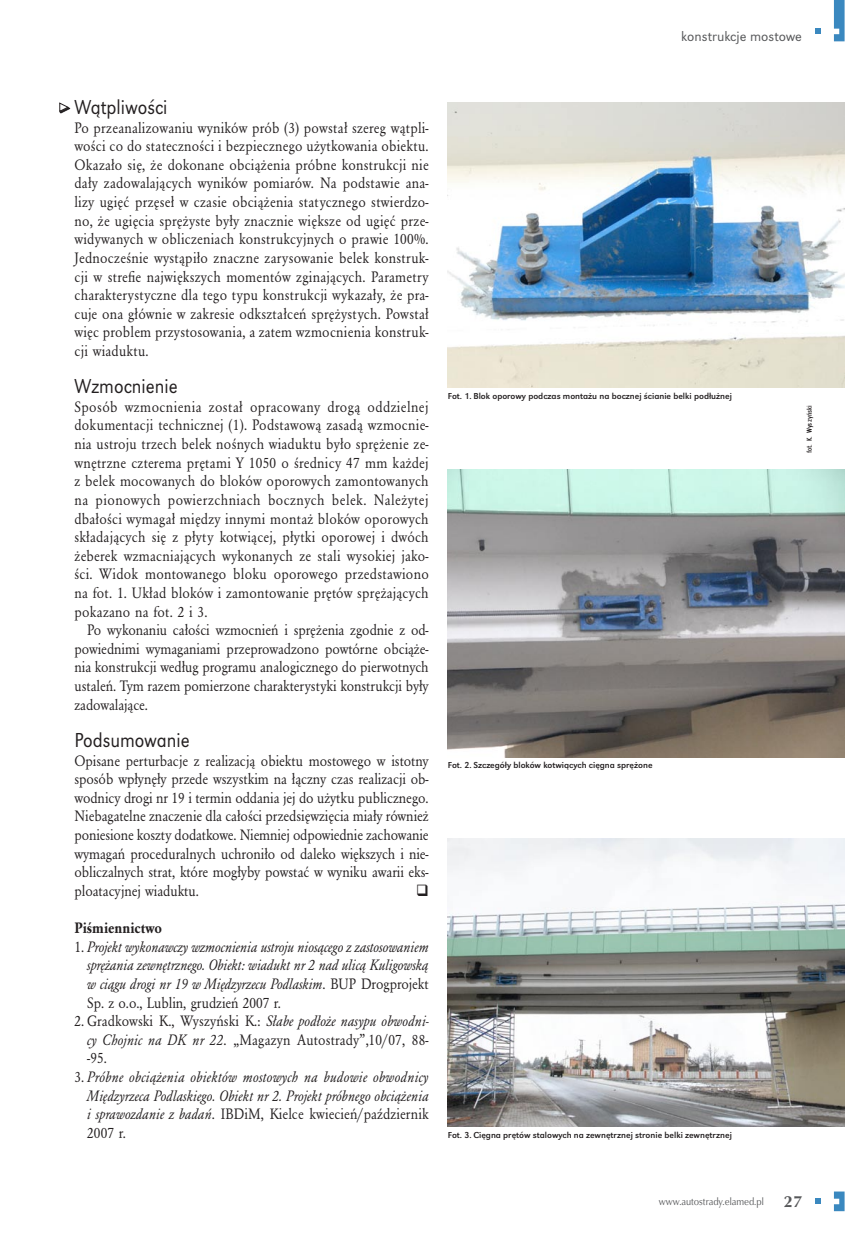
<style>
.page{position:relative;width:868px;height:1234px;background:#fff}
.page>*{position:absolute;margin:0;border:0;box-sizing:border-box;transform-origin:0 0}
._06_Śródtytuł{font:300 21px "URW Grotesk TCE";color:#231f20;scale:.9 1}
._05_bez_wciecia{font:15.75px/18.6px "URW Garamond TCE";letter-spacing:.02em;color:#231f20;text-align:justify;scale:.9 1}
._05_Tekst_artykułu{font:italic 15.75px/18.6px "URW Garamond TCE";color:#231f20;text-align:justify;scale:.9 1}
._05_Tekst_artykułu-2{font:15.75px/18.6px "URW Garamond TCE";color:#231f20;text-align:justify;scale:.9 1}
._05_Tekst_artykułu-3{font:700 15.75px "URW Garamond TCE";color:#231f20;scale:.9 1}
.t1{font:300 14.25px "URW Grotesk TCE";color:#57585a}
.t2{font:10.5px "Classico URWTCE";color:#57585a;scale:.9 1}
._09_podpis_fota_tabe{font:9px "URW Grotesk TCE";color:#231f20}
.Autor_fotki{font:7.5px "Snv DCE Reg Con";color:#231f20;scale:1.1 1}
.s1{font-style:normal}
.s2{font-style:italic}
.s3{font-weight:700;font-size:16.5px}
</style>
<div class="page">
<svg style="left:815px;top:29px;width:5px;height:5px"></svg>
<svg style="left:833px;top:0;width:11px;height:41px"></svg>
<svg style="left:815px;top:1198px;width:5px;height:5px"></svg>
<svg style="left:833px;top:1191px;width:11px;height:19px"></svg>
<svg style="left:59px;top:102px;width:12px;height:12px"></svg>
<img style="left:448px;top:838px;width:396px;height:288px">
<img style="left:448px;top:102px;width:396px;height:286px">
<img style="left:448px;top:469px;width:396px;height:288px">
<p class="t1" style="left:681px;top:29px;width:122px">konstrukcje mostowe</p>
<p class="_06_Śródtytuł" style="left:74px;top:95px;width:105px">Wątpliwości</p>
<p class="_05_bez_wciecia" style="left:74px;top:118px;width:395px">Po przeanalizowaniu wyników prób (3) powstał szereg wątpli&shy;wości co do stateczności i bezpiecznego użytkowania obiektu.<br>Okazało się, że dokonane obciążenia próbne konstrukcji nie dały zadowalających wyników pomiarów. Na podstawie ana&shy;lizy ugięć przęseł w czasie obciążenia statycznego stwierdzo&shy;no, że ugięcia sprężyste były znacznie większe od ugięć prze&shy;widywanych w obliczeniach konstrukcyjnych o prawie 100%.<br>Jednocześnie wystąpiło znaczne zarysowanie belek konstruk&shy;cji w strefie największych momentów zginających. Parametry charakterystyczne dla tego typu konstrukcji wykazały, że pra&shy;cuje ona głównie w zakresie odkształceń sprężystych. Powstał więc problem przystosowania, a zatem wzmocnienia konstruk&shy;cji wiaduktu.</p>
<p class="_06_Śródtytuł" style="left:74px;top:374px;width:116px">Wzmocnienie</p>
<p class="_05_bez_wciecia" style="left:74px;top:397px;width:395px">Sposób wzmocnienia został opracowany drogą oddzielnej dokumentacji technicznej (1). Podstawową zasadą wzmocnie&shy;nia ustroju trzech belek nośnych wiaduktu było sprężenie ze&shy;wnętrzne czterema prętami Y 1050 o średnicy 47 mm każdej z belek mocowanych do bloków oporowych zamontowanych na pionowych powierzchniach bocznych belek. Należytej dbałości wymagał między innymi montaż bloków oporowych składających się z płyty kotwiącej, płytki oporowej i dwóch żeberek wzmacniających wykonanych ze stali wysokiej jako&shy;ści. Widok montowanego bloku oporowego przedstawiono na fot. 1. Układ bloków i zamontowanie prętów sprężających pokazano na fot. 2 i 3.</p>
<p class="_05_Tekst_artykułu-2" style="left:74px;top:620px;width:395px;text-indent:13px">Po wykonaniu całości wzmocnień i sprężenia zgodnie z od&shy;powiednimi wymaganiami przeprowadzono powtórne obciąże&shy;nia konstrukcji według programu analogicznego do pierwotnych ustaleń. Tym razem pomierzone charakterystyki konstrukcji były zadowalające.</p>
<p class="_06_Śródtytuł" style="left:74px;top:727px;width:130px">Podsumowanie</p>
<p class="_05_bez_wciecia" style="left:74px;top:750px;width:395px">Opisane perturbacje z realizacją obiektu mostowego w istotny sposób wpłynęły przede wszystkim na łączny czas realizacji ob&shy;wodnicy drogi nr 19 i termin oddania jej do użytku publicznego.<br>Niebagatelne znaczenie dla całości przedsięwzięcia miały również poniesione koszty dodatkowe. Niemniej odpowiednie zachowanie wymagań proceduralnych uchroniło od daleko większych i nie&shy;obliczalnych strat, które mogłyby powstać w wyniku awarii eks&shy;ploatacyjnej wiaduktu.</p>
<p class="_05_Tekst_artykułu-3" style="left:74px;top:918px;width:99px">Piśmiennictwo</p>
<p class="_05_Tekst_artykułu" style="left:87px;top:937px;width:381px;text-indent:-13px"><span class="s1">1.</span> Projekt wykonawczy wzmocnienia ustroju niosącego z zastosowaniem sprężania zewnętrznego. Obiekt: wiadukt nr 2 nad ulicą Kuligowską w ciągu drogi nr 19 w Międzyrzecu Podlaskim<span class="s1">. BUP Drogprojekt Sp. z o.o., Lublin, grudzień 2007 r.</span></p>
<p class="_05_Tekst_artykułu-2" style="left:87px;top:1011px;width:381px;text-indent:-13px">2. Gradkowski K., Wyszyński K.: <span class="s2">Słabe podłoże nasypu obwodni&shy;cy Chojnic na DK nr 22</span>. „Magazyn Autostrady”,10/07, 88- -95.</p>
<p class="_05_Tekst_artykułu" style="left:87px;top:1067px;width:381px;text-indent:-13px"><span class="s1">3.</span> Próbne obciążenia obiektów mostowych na budowie obwodnicy Międzyrzeca Podlaskiego. Obiekt nr 2. Projekt próbnego obciążenia i sprawozdanie z badań<span class="s1">. IBDiM, Kielce kwiecień/październik 2007 r.</span></p>
<p class="_09_podpis_fota_tabe" style="left:448px;top:391px;width:285px">Fot. 1. Blok oporowy podczas montażu na bocznej ścianie belki podłużnej</p>
<p class="_09_podpis_fota_tabe" style="left:448px;top:760px;width:206px">Fot. 2. Szczegóły bloków kotwiących cięgna sprężone</p>
<p class="_09_podpis_fota_tabe" style="left:448px;top:1129px;width:285px">Fot. 3. Cięgna prętów stalowych na zewnętrznej stronie belki zewnętrznej</p>
<p class="Autor_fotki" style="left:804px;top:453px;width:45px;rotate:-90deg">fot. K. Wyszyński</p>
<p class="t2" style="left:658px;top:1194px;width:160px">www.autostrady.elamed.pl <span class="s3">27</span></p>
</div>
